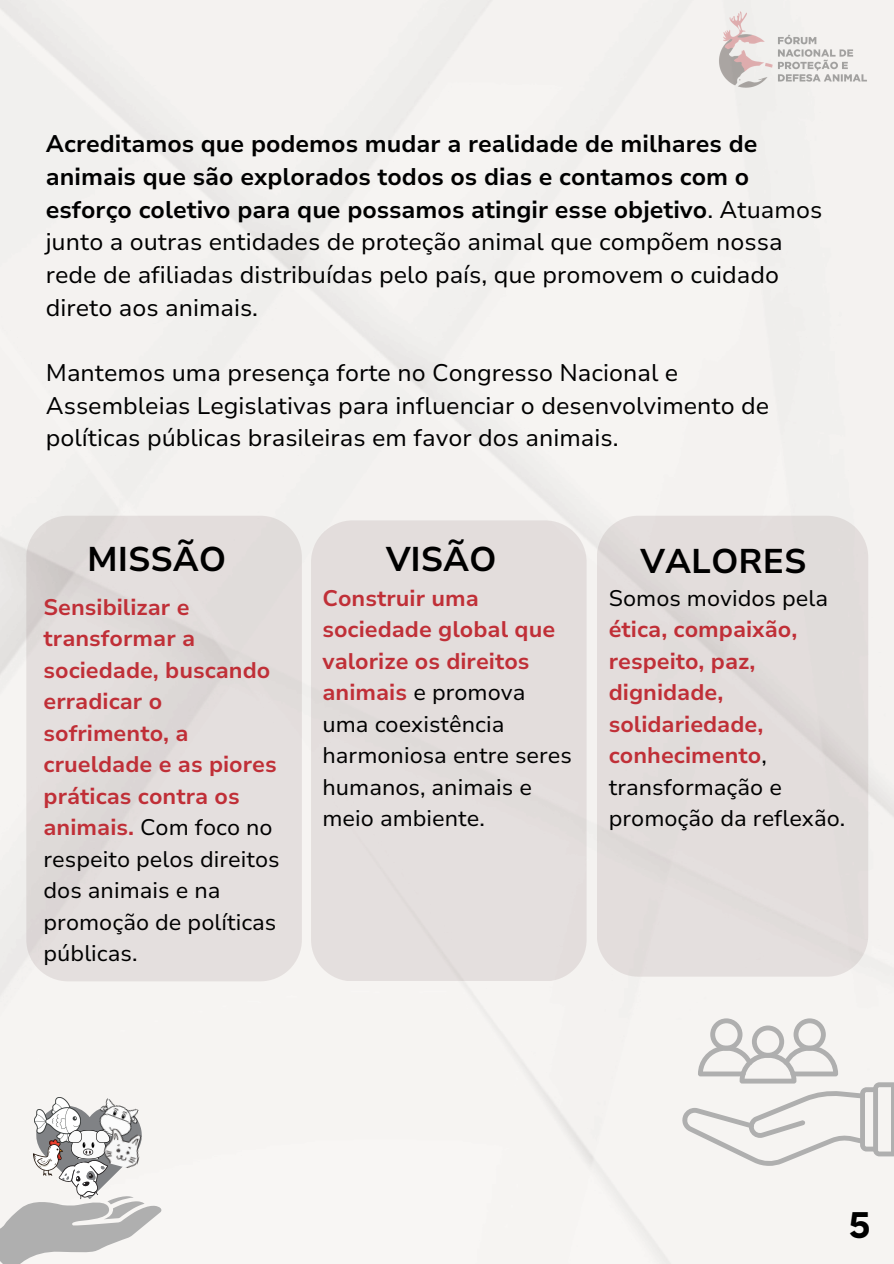
<style>
.page{position:relative;width:894px;height:1264px;background:#fff}
.page>*{position:absolute;margin:0;border:0;box-sizing:border-box;transform-origin:0 0}
.t1{font:700 34.2px "Nunito Sans 10 pt";color:#000}
.t2{font:700 33px "Gordita";color:#000}
.t3{font:700 24px/32.7px "Nunito Sans 10 pt";color:#000}
.t4{font:24px/32.7px "Nunito Sans 10 pt";color:#000}
.t5{font:700 22.5px/31.5px "Nunito Sans 10 pt";color:#c02f37}
.t6{font:22.5px/31.5px "Nunito Sans 10 pt";color:#000}
.s1{font-weight:400}
.s2{font-weight:400;color:#000}
.s3{font-weight:700;color:#c02f37}
</style>
<div class="page">
<img style="left:714px;top:10px;width:160px;height:79px">
<svg style="left:26px;top:515px;width:276px;height:466px;background:#e1dcdb"></svg>
<div style="left:311px;top:520px;width:275px;height:461px;background:#e3dddc"></div>
<div style="left:596px;top:515px;width:272px;height:461px;background:#e3dddc"></div>
<img style="left:34px;top:1097px;width:47px;height:8px">
<img style="left:93px;top:1097px;width:49px;height:8px">
<svg style="left:0;top:1105px;width:161px;height:158px"></svg>
<svg style="left:681px;top:1018px;width:212px;height:147px"></svg>
<p class="t3" style="left:46px;top:128px;width:777px">Acreditamos que podemos mudar a realidade de milhares de animais que são explorados todos os dias e contamos com o esforço coletivo para que possamos atingir esse objetivo<span class="s1">. Atuamos junto a outras entidades de proteção animal que compõem nossa rede de afiliadas distribuídas pelo país, que promovem o cuidado direto aos animais.</span></p>
<p class="t4" style="left:46px;top:356px;width:724px">Mantemos uma presença forte no Congresso Nacional e<br>Assembleias Legislativas para influenciar o desenvolvimento de políticas públicas brasileiras em favor dos animais.</p>
<p class="t1" style="left:87px;top:536px;width:141px">MISSÃO</p>
<p class="t5" style="left:44px;top:591px;width:237px">Sensibilizar e transformar a sociedade, buscando erradicar o sofrimento, a crueldade e as piores práticas contra os animais. <span class="s2">Com foco no respeito pelos direitos dos animais e na promoção de políticas públicas.</span></p>
<p class="t1" style="left:386px;top:536px;width:112px">VISÃO</p>
<p class="t6" style="left:322px;top:582px;width:251px"><span class="s3">Construir uma sociedade global que valorize os direitos animais</span> e promova uma coexistência harmoniosa entre seres humanos, animais e meio ambiente.</p>
<p class="t1" style="left:640px;top:539px;width:167px">VALORES</p>
<p class="t5" style="left:608px;top:582px;width:238px"><span class="s2">Somos movidos pela </span>ética, compaixão, respeito, paz, dignidade, solidariedade, conhecimento<span class="s2">, transformação e promoção da reflexão.</span></p>
<p class="t2" style="left:848px;top:1202px;width:23px">5</p>
</div>
